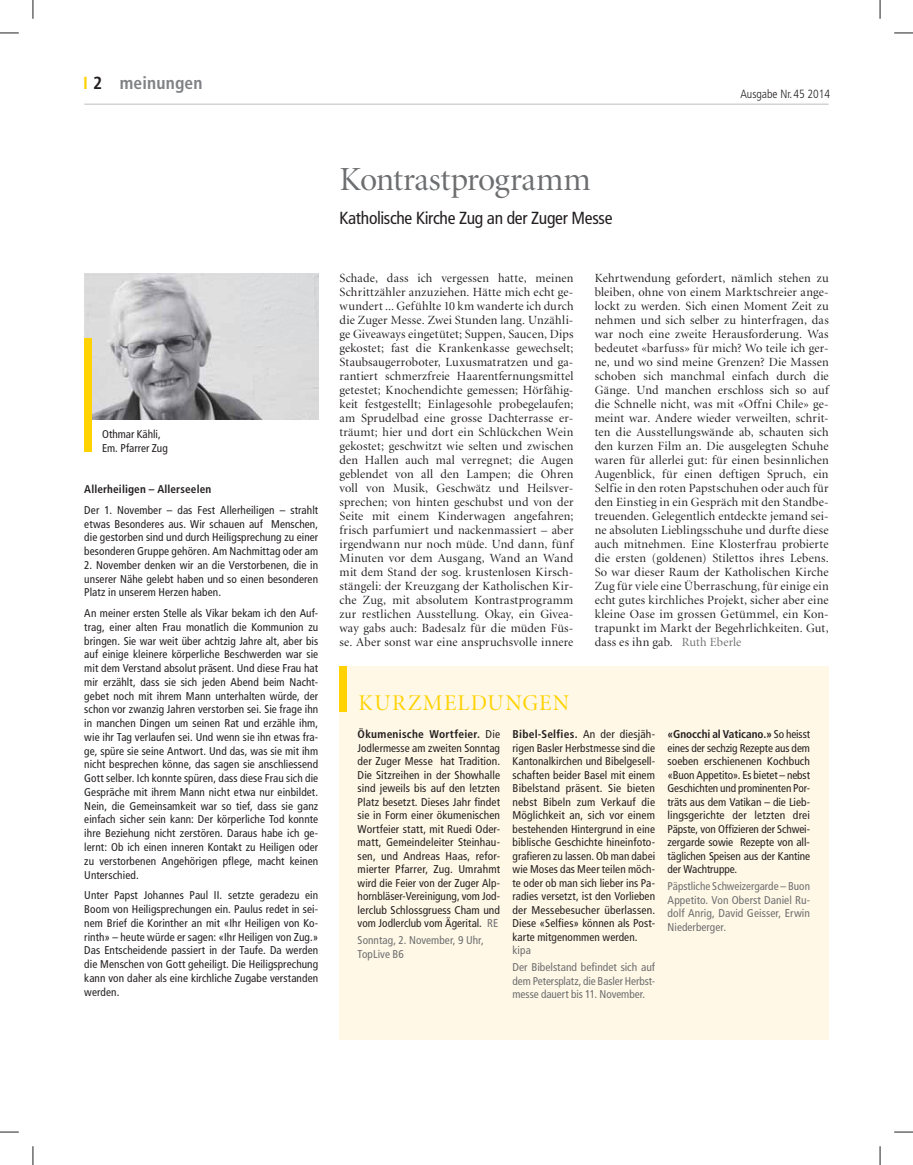
<style>
.page{position:relative;width:913px;height:1165px;background:#fff}
.page>*{position:absolute;margin:0;border:0;box-sizing:border-box;transform-origin:0 0}
.t1{font:33.75px "Minion Display";letter-spacing:-.01em;color:#6d6e70}
.t2{font:22.5px "Minion Display";letter-spacing:.06em;color:#ffd200}
.t3{font:condensed 17.5px "Frutiger LT Std";letter-spacing:-.02em;color:#231f20}
.t4{font:700 condensed 17.5px "Frutiger LT Std";letter-spacing:.01em;color:#808285}
.t5{font:12.5px/14px "Minion Display";letter-spacing:.015em;color:#231f20;text-align:justify}
.t6{font:300 condensed 11.88px "Frutiger LT Std";color:#231f20}
.t7{font:condensed 11.25px/13.5px "Frutiger LT Std";letter-spacing:.005em;color:#231f20;text-align:justify}
.t8{font:condensed 11.25px/13.5px "Frutiger LT Std";color:#6d6e70}
.t9{font:700 condensed 11.25px "Frutiger LT Std";letter-spacing:.01em;color:#231f20}
.s1{color:#ffd200}
.s2{color:#231f20}
.s3{color:#6d6e70}
.s4{font-weight:700}
</style>
<div class="page">
<hr style="left:84px;top:104px;width:744px;height:1px;background:#bbbdc0">
<img style="left:84px;top:273px;width:234px;height:146px">
<div style="left:84px;top:338px;width:7px;height:114px;background:#ffd200"></div>
<div style="left:339px;top:666px;width:489px;height:373px;background:#fff8e6"></div>
<div style="left:339px;top:666px;width:8px;height:45px;background:#ffd200"></div>
<svg style="left:0;top:32px;width:19px;height:2px"></svg>
<svg style="left:894px;top:32px;width:19px;height:2px"></svg>
<svg style="left:0;top:1131px;width:19px;height:1px"></svg>
<svg style="left:894px;top:1131px;width:19px;height:1px"></svg>
<svg style="left:32px;top:0;width:2px;height:19px"></svg>
<svg style="left:32px;top:1146px;width:2px;height:18px"></svg>
<svg style="left:879px;top:0;width:2px;height:19px"></svg>
<svg style="left:879px;top:1146px;width:2px;height:18px"></svg>
<h3 class="t4" style="left:83px;top:74px;width:121px"><span class="s1">I</span> <span class="s2">2</span> meinungen</h3>
<p class="t6" style="left:740px;top:87px;width:91px">Ausgabe Nr. 45 2014</p>
<p class="t7" style="left:102px;top:428px;width:67px">Othmar Kähli,<br>Em. Pfarrer Zug</p>
<p class="t9" style="left:84px;top:483px;width:129px">Allerheiligen – Allerseelen</p>
<p class="t7" style="left:84px;top:503px;width:235px">Der 1. November – das Fest Allerheiligen – strahlt etwas Besonderes aus. Wir schauen auf Menschen, die gestorben sind und durch Heiligsprechung zu einer besonderen Gruppe gehören. Am Nachmittag oder am</p>
<p class="t7" style="left:84px;top:558px;width:235px">2. November denken wir an die Verstorbenen, die in unserer Nähe gelebt haben und so einen besonderen Platz in unserem Herzen haben.</p>
<p class="t7" style="left:84px;top:607px;width:235px">An meiner ersten Stelle als Vikar bekam ich den Auf&shy;trag, einer alten Frau monatlich die Kommunion zu bringen. Sie war weit über achtzig Jahre alt, aber bis auf einige kleinere körperliche Beschwerden war sie mit dem Verstand absolut präsent. Und diese Frau hat mir erzählt, dass sie sich jeden Abend beim Nacht&shy;gebet noch mit ihrem Mann unterhalten würde, der schon vor zwanzig Jahren verstorben sei. Sie frage ihn in manchen Dingen um seinen Rat und erzähle ihm, wie ihr Tag verlaufen sei. Und wenn sie ihn etwas fra&shy;ge, spüre sie seine Antwort. Und das, was sie mit ihm nicht besprechen könne, das sagen sie anschliessend Gott selber. Ich konnte spüren, dass diese Frau sich die Gespräche mit ihrem Mann nicht etwa nur einbildet.<br>Nein, die Gemeinsamkeit war so tief, dass sie ganz einfach sicher sein kann: Der körperliche Tod konnte ihre Beziehung nicht zerstören. Daraus habe ich ge&shy;lernt: Ob ich einen inneren Kontakt zu Heiligen oder zu verstorbenen Angehörigen pflege, macht keinen Unterschied.</p>
<p class="t7" style="left:84px;top:889px;width:235px">Unter Papst Johannes Paul II. setzte geradezu ein Boom von Heiligsprechungen ein. Paulus redet in sei&shy;nem Brief die Korinther an mit «Ihr Heiligen von Ko&shy;rinth» – heute würde er sagen: «Ihr Heiligen von Zug.» Das Entscheidende passiert in der Taufe. Da werden die Menschen von Gott geheiligt. Die Heiligsprechung kann von daher als eine kirchliche Zugabe verstanden werden.</p>
<h1 class="t1" style="left:339px;top:166px;width:253px">Kontrastprogramm</h1>
<h3 class="t3" style="left:339px;top:209px;width:274px">Katholische Kirche Zug an der Zuger Messe</h3>
<p class="t5" style="left:339px;top:272px;width:235px">Schade, dass ich vergessen hatte, meinen Schrittzähler anzuziehen. Hätte mich echt ge&shy;wundert ... Gefühlte 10 km wanderte ich durch die Zuger Messe. Zwei Stunden lang. Unzähli&shy;ge Giveaways eingetütet; Suppen, Saucen, Dips gekostet; fast die Krankenkasse gewechselt; Staubsaugerroboter, Luxusmatratzen und ga&shy;rantiert schmerzfreie Haarentfernungsmittel getestet; Knochendichte gemessen; Hörfähig&shy;keit festgestellt; Einlagesohle probegelaufen; am Sprudelbad eine grosse Dachterrasse er&shy;träumt; hier und dort ein Schlückchen Wein gekostet; geschwitzt wie selten und zwischen den Hallen auch mal verregnet; die Augen geblendet von all den Lampen; die Ohren voll von Musik, Geschwätz und Heilsver&shy;sprechen; von hinten geschubst und von der Seite mit einem Kinderwagen angefahren; frisch parfumiert und nackenmassiert – aber irgendwann nur noch müde. Und dann, fünf Minuten vor dem Ausgang, Wand an Wand mit dem Stand der sog. krustenlosen Kirsch&shy;stängeli: der Kreuzgang der Katholischen Kir&shy;che Zug, mit absolutem Kontrastprogramm zur restlichen Ausstellung. Okay, ein Givea&shy;way gabs auch: Badesalz für die müden Füs&shy;se. Aber sonst war eine anspruchsvolle innere</p>
<p class="t5" style="left:595px;top:272px;width:235px">Kehrtwendung gefordert, nämlich stehen zu bleiben, ohne von einem Marktschreier ange&shy;lockt zu werden. Sich einen Moment Zeit zu nehmen und sich selber zu hinterfragen, das war noch eine zweite Herausforderung. Was bedeutet «barfuss» für mich? Wo teile ich ger&shy;ne, und wo sind meine Grenzen? Die Massen schoben sich manchmal einfach durch die Gänge. Und manchen erschloss sich so auf die Schnelle nicht, was mit «Offni Chile» ge&shy;meint war. Andere wieder verweilten, schrit&shy;ten die Ausstellungswände ab, schauten sich den kurzen Film an. Die ausgelegten Schuhe waren für allerlei gut: für einen besinnlichen Augenblick, für einen deftigen Spruch, ein Selfie in den roten Papstschuhen oder auch für den Einstieg in ein Gespräch mit den Standbe&shy;treuenden. Gelegentlich entdeckte jemand sei&shy;ne absoluten Lieblingsschuhe und durfte diese auch mitnehmen. Eine Klosterfrau probierte die ersten (goldenen) Stilettos ihres Lebens.<br>So war dieser Raum der Katholischen Kirche Zug für viele eine Überraschung, für einige ein echt gutes kirchliches Projekt, sicher aber eine kleine Oase im grossen Getümmel, ein Kon&shy;trapunkt im Markt der Begehrlichkeiten. Gut, dass es ihn gab. <span class="s3">Ruth Eberle</span></p>
<h2 class="t2" style="left:358px;top:694px;width:212px">KURZMELDUNGEN</h2>
<p class="t7" style="left:357px;top:728px;width:144px"><span class="s4">Ökumenische Wortfeier.</span> Die Jodlermesse am zweiten Sonntag der Zuger Messe hat Tradition.<br>Die Sitzreihen in der Showhalle sind jeweils bis auf den letzten Platz besetzt. Dieses Jahr findet sie in Form einer ökumenischen Wortfeier statt, mit Ruedi Oder&shy;matt, Gemeindeleiter Steinhau&shy;sen, und Andreas Haas, refor&shy;mierter Pfarrer, Zug. Umrahmt wird die Feier von der Zuger Alp&shy;hornbläser-Vereinigung, vom Jod&shy;lerclub Schlossgruess Cham und vom Jodlerclub vom Ägerital. <span class="s3">RE</span></p>
<p class="t8" style="left:357px;top:934px;width:128px">Sonntag, 2. November, 9 Uhr,<br>TopLive B6</p>
<p class="t7" style="left:512px;top:728px;width:144px"><span class="s4">Bibel-Selfies.</span> An der diesjäh&shy;rigen Basler Herbstmesse sind die Kantonalkirchen und Bibelgesell&shy;schaften beider Basel mit einem Bibelstand präsent. Sie bieten nebst Bibeln zum Verkauf die Möglichkeit an, sich vor einem bestehenden Hintergrund in eine biblische Geschichte hineinfoto&shy;grafieren zu lassen. Ob man dabei wie Moses das Meer teilen möch&shy;te oder ob man sich lieber ins Pa&shy;radies versetzt, ist den Vorlieben der Messebesucher überlassen.<br>Diese «Selfies» können als Post&shy;karte mitgenommen werden.</p>
<p class="t8" style="left:512px;top:942px;width:144px;line-height:17px">kipa<br>Der Bibelstand befindet sich auf</p>
<p class="t8" style="left:512px;top:974px;width:144px">dem Petersplatz, die Basler Herbst&shy;messe dauert bis 11. November.</p>
<p class="t7" style="left:667px;top:728px;width:144px"><span class="s4">«Gnocchi al Vaticano.»</span> So heisst eines der sechzig Rezepte aus dem soeben erschienenen Kochbuch «Buon Appetito». Es bietet – nebst Geschichten und prominenten Por&shy;träts aus dem Vatikan – die Lieb&shy;lingsgerichte der letzten drei Päpste, von Offizieren der Schwei&shy;zergarde sowie Rezepte von all&shy;täglichen Speisen aus der Kantine der Wachtruppe.</p>
<p class="t8" style="left:667px;top:880px;width:144px;text-align:justify">Päpstliche Schweizergarde – Buon Appetito. Von Oberst Daniel Ru&shy;dolf Anrig, David Geisser, Erwin Niederberger.</p>
</div>
